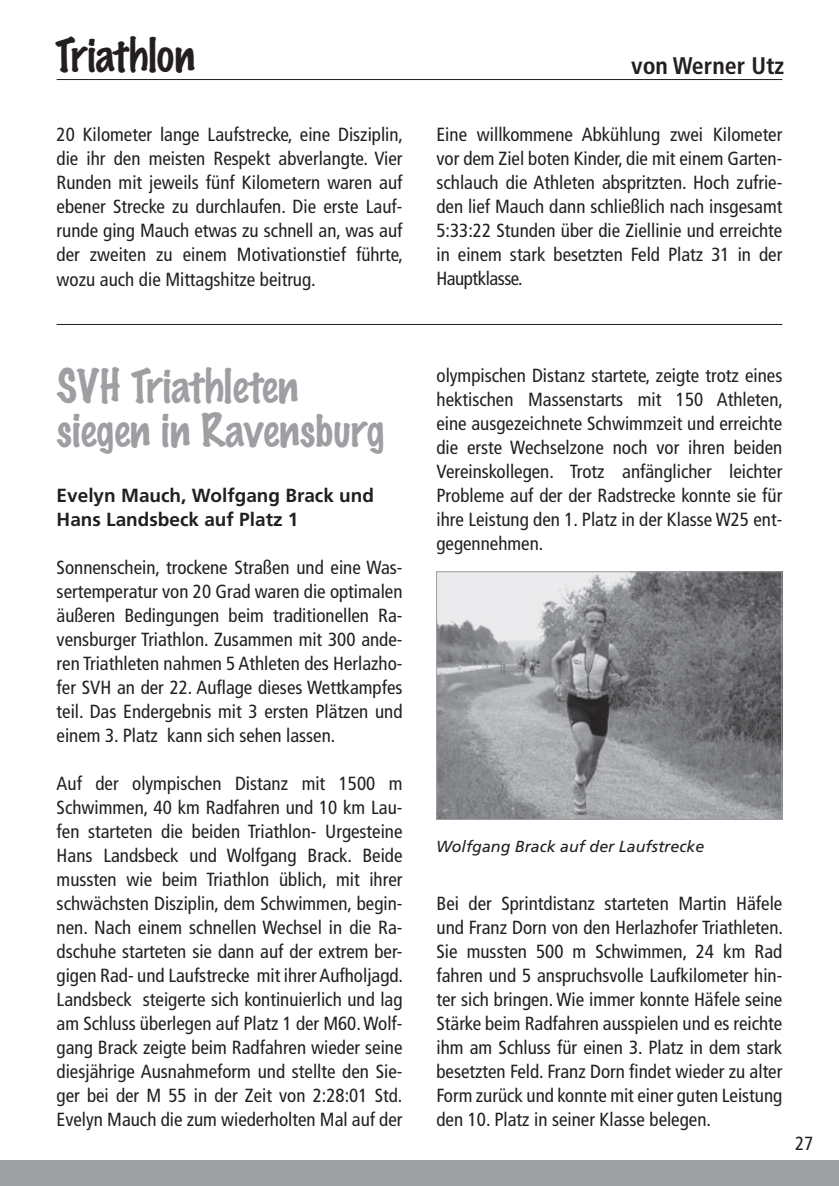
<style>
.page{position:relative;width:839px;height:1186px;background:#fff}
.page>*{position:absolute;margin:0;border:0;box-sizing:border-box;transform-origin:0 0}
.t1{font:100 42px/44px "Marker Felt";color:#9d9fa2}
.t2{font:100 42px "Marker Felt";color:#231f20}
.t3{font:700 condensed 24px "Frutiger";color:#231f20}
.t4{font:condensed 19px/24px "Frutiger";color:#231f20;text-align:justify}
.t5{font:700 19px/24px "Frutiger";color:#231f20}
.t6{font:italic 16px "Frutiger";color:#231f20}
</style>
<div class="page">
<div style="left:0;top:1159px;width:839px;height:26px;background:#9d9fa2"></div>
<hr style="left:57px;top:79px;width:725px;height:1px;background:#231f20">
<hr style="left:57px;top:324px;width:725px;height:1px;background:#231f20">
<img style="left:438px;top:573px;width:342px;height:244px">
<div style="left:436px;top:571px;width:346px;height:248px;border:1px solid #9d9fa2"></div>
<h1 class="t2" style="left:55px;top:36px;width:141px">Triathlon</h1>
<p class="t4" style="left:57px;top:124px;width:348px">20 Kilometer lange Laufstrecke, eine Disziplin, die ihr den meisten Respekt abverlangte. Vier Runden mit jeweils fünf Kilometern waren auf ebener Strecke zu durchlaufen. Die erste Lauf&shy;runde ging Mauch etwas zu schnell an, was auf der zweiten zu einem Motivationstief führte, wozu auch die Mittagshitze beitrug.</p>
<h1 class="t1" style="left:57px;top:366px;width:329px">SVH Triathleten siegen in Ravensburg</h1>
<p class="t5" style="left:57px;top:484px;width:319px">Evelyn Mauch, Wolfgang Brack und<br>Hans Landsbeck auf Platz 1</p>
<p class="t4" style="left:57px;top:556px;width:347px">Sonnenschein, trockene Straßen und eine Was&shy;sertemperatur von 20 Grad waren die optimalen äußeren Bedingungen beim traditionellen Ra&shy;vensburger Triathlon. Zusammen mit 300 ande&shy;ren Triathleten nahmen 5 Athleten des Herlazho&shy;fer SVH an der 22. Auflage dieses Wettkampfes teil. Das Endergebnis mit 3 ersten Plätzen und einem 3. Platz kann sich sehen lassen.</p>
<p class="t4" style="left:57px;top:772px;width:348px">Auf der olympischen Distanz mit 1500 m Schwimmen, 40 km Radfahren und 10 km Lau&shy;fen starteten die beiden Triathlon- Urgesteine Hans Landsbeck und Wolfgang Brack. Beide mussten wie beim Triathlon üblich, mit ihrer schwächsten Disziplin, dem Schwimmen, begin&shy;nen. Nach einem schnellen Wechsel in die Ra&shy;dschuhe starteten sie dann auf der extrem ber&shy;gigen Rad- und Laufstrecke mit ihrer Aufholjagd.<br>Landsbeck steigerte sich kontinuierlich und lag am Schluss überlegen auf Platz 1 der M60. Wolf&shy;gang Brack zeigte beim Radfahren wieder seine diesjährige Ausnahmeform und stellte den Sie&shy;ger bei der M 55 in der Zeit von 2:28:01 Std.<br>Evelyn Mauch die zum wiederholten Mal auf der</p>
<p class="t3" style="left:631px;top:56px;width:155px">von Werner Utz</p>
<p class="t4" style="left:436px;top:124px;width:347px">Eine willkommene Abkühlung zwei Kilometer vor dem Ziel boten Kinder, die mit einem Garten&shy;schlauch die Athleten abspritzten. Hoch zufrie&shy;den lief Mauch dann schließlich nach insgesamt 5:33:22 Stunden über die Ziellinie und erreichte in einem stark besetzten Feld Platz 31 in der Hauptklasse.</p>
<p class="t4" style="left:436px;top:364px;width:348px">olympischen Distanz startete, zeigte trotz eines hektischen Massenstarts mit 150 Athleten, eine ausgezeichnete Schwimmzeit und erreichte die erste Wechselzone noch vor ihren beiden Vereinskollegen. Trotz anfänglicher leichter Probleme auf der der Radstrecke konnte sie für ihre Leistung den 1. Platz in der Klasse W25 ent&shy;gegennehmen.</p>
<p class="t6" style="left:436px;top:840px;width:270px">Wolfgang Brack auf der Laufstrecke</p>
<p class="t4" style="left:436px;top:892px;width:348px">Bei der Sprintdistanz starteten Martin Häfele und Franz Dorn von den Herlazhofer Triathleten.<br>Sie mussten 500 m Schwimmen, 24 km Rad fahren und 5 anspruchsvolle Laufkilometer hin&shy;ter sich bringen. Wie immer konnte Häfele seine Stärke beim Radfahren ausspielen und es reichte ihm am Schluss für einen 3. Platz in dem stark besetzten Feld. Franz Dorn findet wieder zu alter Form zurück und konnte mit einer guten Leistung den 10. Platz in seiner Klasse belegen.</p>
<p class="t4" style="left:795px;top:1132px;width:20px">27</p>
</div>
